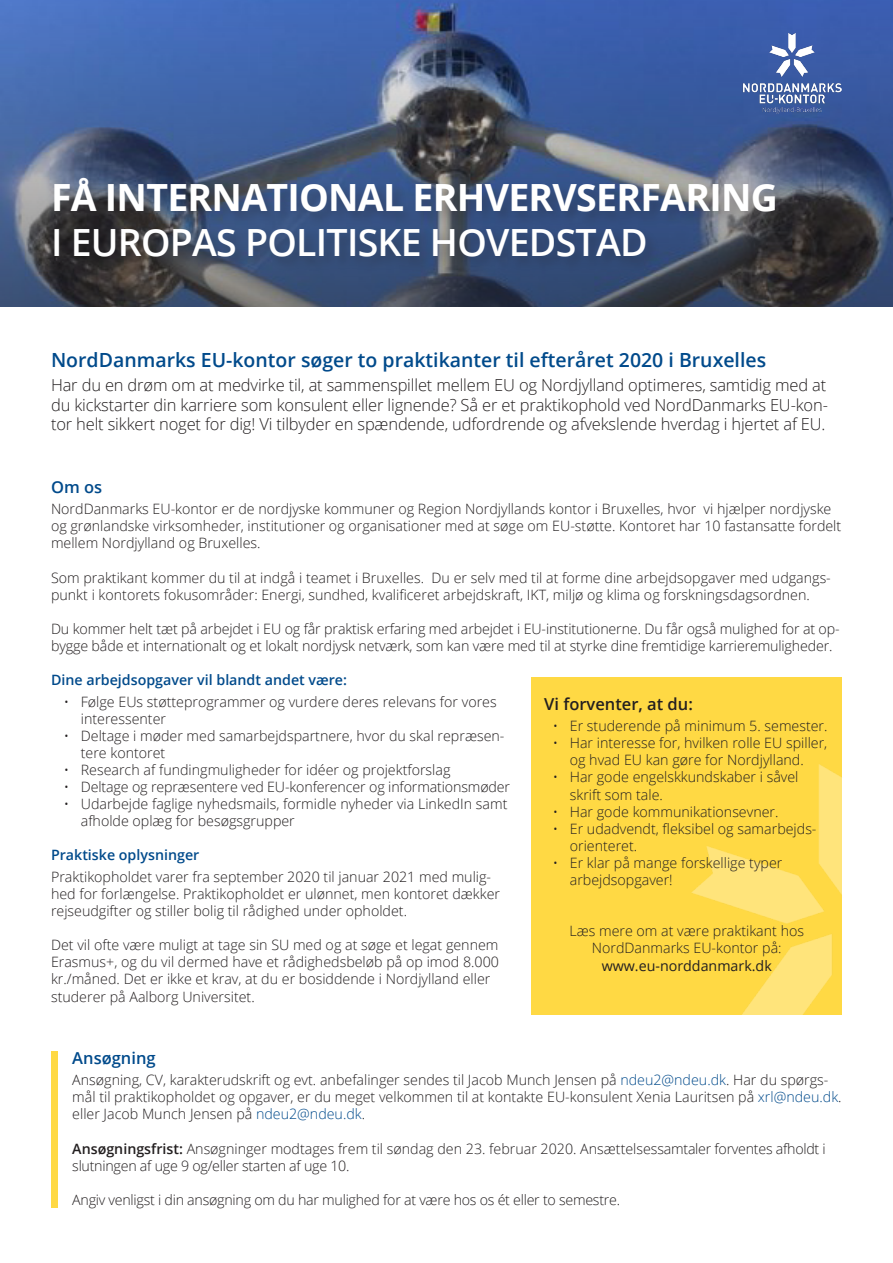
<style>
.page{position:relative;width:893px;height:1263px;background:#fff}
.page>*{position:absolute;margin:0;border:0;box-sizing:border-box;transform-origin:0 0}
.t1{font:700 37.5px/45px "Open Sans";letter-spacing:-.02em;color:#fff}
.t2{font:600 19.5px "Open Sans";color:#004a8b}
.t3{font:300 16.5px/19.8px "Open Sans";letter-spacing:-.01em;color:#231f20;text-align:justify}
.t4{font:600 16.5px "Open Sans";color:#231f20}
.t5{font:600 16.5px "Open Sans";color:#004a8b}
.t6{font:300 14.25px/17.1px "Open Sans";color:#231f20}
.t7{font:300 14.25px "Open Sans";letter-spacing:-.02em;color:#231f20}
.t8{font:600 14.25px "Open Sans";color:#004a8b}
.t9{font:14.25px "Open Sans";color:#231f20}
.s1{font-weight:600}
.s2{color:#004a8b}
</style>
<div class="page">
<svg style="left:0;top:0;width:893px;height:306px;background:#425a8a"></svg>
<img style="left:742px;top:33px;width:100px;height:80px">
<div style="left:51px;top:176px;width:738px;height:95px;background:#231f20;opacity:.3"></div>
<div style="left:51px;top:1052px;width:6px;height:156px;background:#ffd944"></div>
<div style="left:531px;top:677px;width:311px;height:337px;background:#ffd944"></div>
<img style="left:691px;top:764px;width:151px;height:250px">
<p class="t1" style="left:51px;top:174px;width:728px">FÅ INTERNATIONAL ERHVERVSERFARING<br><span class="s1">I EUROPAS POLITISKE HOVEDSTAD</span></p>
<p class="t2" style="left:51px;top:346px;width:717px">NordDanmarks EU-kontor søger to praktikanter til efteråret 2020 i Bruxelles</p>
<p class="t3" style="left:51px;top:374px;width:778px">Har du en drøm om at medvirke til, at sammenspillet mellem EU og Nordjylland optimeres, samtidig med at du kickstarter din karriere som konsulent eller lignende? Så er et praktikophold ved NordDanmarks EU-kon&shy;tor helt sikkert noget for dig! Vi tilbyder en spændende, udfordrende og afvekslende hverdag i hjertet af EU.</p>
<p class="t5" style="left:51px;top:475px;width:53px">Om os</p>
<p class="t6" style="left:51px;top:500px;width:792px">NordDanmarks EU-kontor er de nordjyske kommuner og Region Nordjyllands kontor i Bruxelles, hvor vi hjælper nordjyske og grønlandske virksomheder, institutioner og organisationer med at søge om EU-støtte. Kontoret har 10 fastansatte fordelt mellem Nordjylland og Bruxelles.</p>
<p class="t6" style="left:51px;top:568px;width:781px">Som praktikant kommer du til at indgå i teamet i Bruxelles. Du er selv med til at forme dine arbejdsopgaver med udgangs&shy;punkt i kontorets fokusområder: Energi, sundhed, kvalificeret arbejdskraft, IKT, miljø og klima og forskningsdagsordnen.</p>
<p class="t6" style="left:51px;top:620px;width:790px">Du kommer helt tæt på arbejdet i EU og får praktisk erfaring med arbejdet i EU-institutionerne. Du får også mulighed for at op&shy;bygge både et internationalt og et lokalt nordjysk netværk, som kan være med til at styrke dine fremtidige karrieremuligheder.</p>
<p class="t8" style="left:51px;top:670px;width:298px">Dine arbejdsopgaver vil blandt andet være:</p>
<p class="t6" style="left:81px;top:692px;width:417px;text-indent:-17px">• Følge EUs støtteprogrammer og vurdere deres relevans for vores interessenter</p>
<p class="t6" style="left:81px;top:727px;width:425px;text-indent:-17px">• Deltage i møder med samarbejdspartnere, hvor du skal repræsen&shy;tere kontoret</p>
<p class="t6" style="left:64px;top:761px;width:388px">• Research af fundingmuligheder for idéer og projektforslag</p>
<p class="t6" style="left:64px;top:778px;width:448px">• Deltage og repræsentere ved EU-konferencer og informationsmøder</p>
<p class="t6" style="left:81px;top:795px;width:428px;text-indent:-17px">• Udarbejde faglige nyhedsmails, formidle nyheder via LinkedIn samt afholde oplæg for besøgsgrupper</p>
<p class="t8" style="left:51px;top:845px;width:150px">Praktiske oplysninger</p>
<p class="t6" style="left:51px;top:868px;width:451px">Praktikopholdet varer fra september 2020 til januar 2021 med mulig&shy;hed for forlængelse. Praktikopholdet er ulønnet, men kontoret dækker rejseudgifter og stiller bolig til rådighed under opholdet.</p>
<p class="t6" style="left:51px;top:936px;width:449px">Det vil ofte være muligt at tage sin SU med og at søge et legat gennem Erasmus+, og du vil dermed have et rådighedsbeløb på op imod 8.000 kr./måned. Det er ikke et krav, at du er bosiddende i Nordjylland eller studerer på Aalborg Universitet.</p>
<p class="t4" style="left:544px;top:692px;width:150px">Vi forventer, at du:</p>
<p class="t6" style="left:553px;top:717px;width:276px">• Er studerende på minimum 5. semester.</p>
<p class="t6" style="left:553px;top:734px;width:276px;text-align:center">• Har interesse for, hvilken rolle EU spiller, og hvad EU kan gøre for Nordjylland.</p>
<p class="t6" style="left:570px;top:768px;width:230px;text-indent:-17px">• Har gode engelskkundskaber i såvel skrift som tale.</p>
<p class="t6" style="left:553px;top:802px;width:227px">• Har gode kommunikationsevner.</p>
<p class="t6" style="left:570px;top:820px;width:248px;text-indent:-17px">• Er udadvendt, fleksibel og samarbejds&shy;orienteret.</p>
<p class="t6" style="left:570px;top:854px;width:214px;text-indent:-17px">• Er klar på mange forskellige typer arbejdsopgaver!</p>
<p class="t6" style="left:569px;top:922px;width:236px;text-align:center">Læs mere om at være praktikant hos<br>NordDanmarks EU-kontor på:</p>
<p class="t9" style="left:602px;top:956px;width:172px">www.eu-norddanmark.dk</p>
<p class="t5" style="left:72px;top:1046px;width:85px">Ansøgning</p>
<p class="t6" style="left:72px;top:1071px;width:771px">Ansøgning, CV, karakterudskrift og evt. anbefalinger sendes til Jacob Munch Jensen på <span class="s2">ndeu2@ndeu.dk</span>. Har du spørgs&shy;mål til praktikopholdet og opgaver, er du meget velkommen til at kontakte EU-konsulent Xenia Lauritsen på <span class="s2">xrl@ndeu.dk</span>.</p>
<p class="t6" style="left:72px;top:1105px;width:294px">eller Jacob Munch Jensen på <span class="s2">ndeu2@ndeu.dk</span>.</p>
<p class="t6" style="left:72px;top:1139px;width:755px"><span class="s1">Ansøgningsfrist:</span> Ansøgninger modtages frem til søndag den 23. februar 2020. Ansættelsessamtaler forventes afholdt i slutningen af uge 9 og/eller starten af uge 10.</p>
<p class="t7" style="left:72px;top:1190px;width:549px">Angiv venligst i din ansøgning om du har mulighed for at være hos os ét eller to semestre.</p>
</div>
